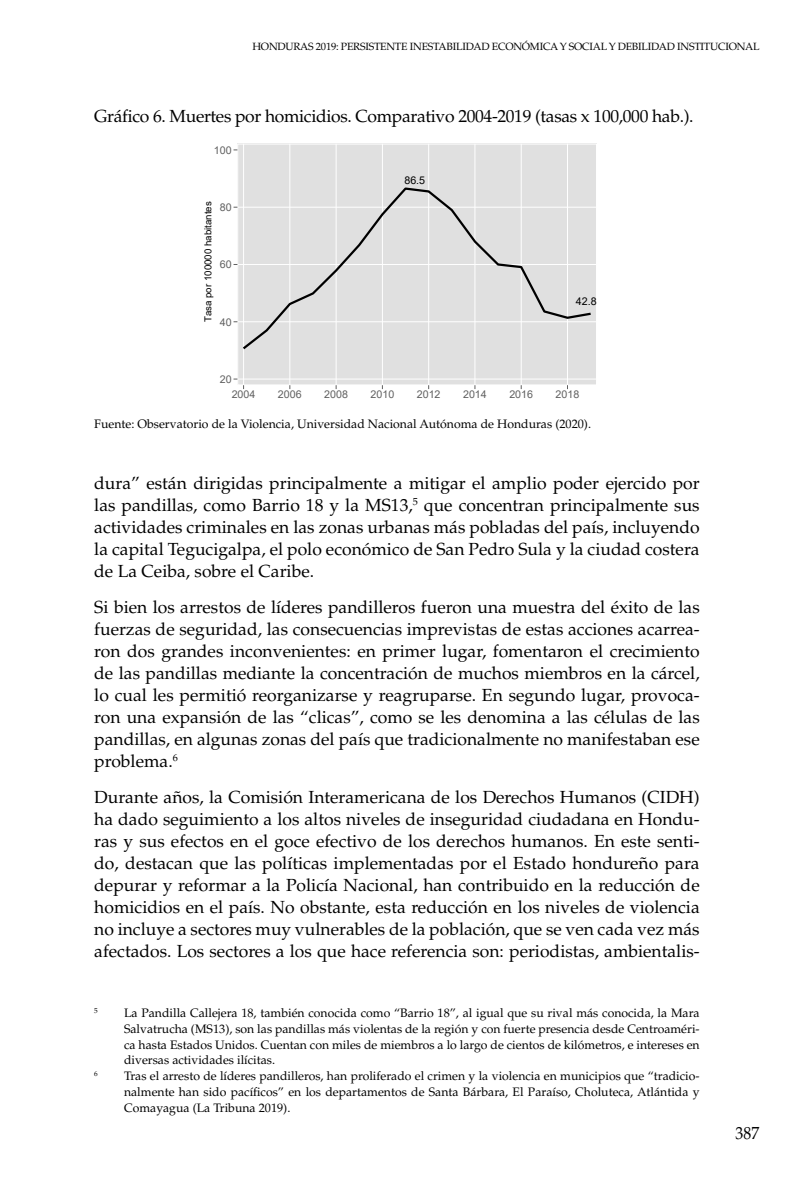
<style>
.page{position:relative;width:794px;height:1191px;background:#fff}
.page>*{position:absolute;margin:0;border:0;box-sizing:border-box;transform-origin:0 0}
.t1{font:17.5px/21.9px "Palatino LT Std";color:#000;text-align:justify}
.t2{font:17.5px "Palatino LT Std";letter-spacing:-.02em;color:#000}
.t3{font:17.5px "Palatino LT Std";color:#000;scale:.9 1}
.t4{font:12.25px/15.8px "Palatino LT Std";color:#000;text-align:justify}
.t5{font:10.67px "Arial";color:#606060}
.t6{font:10.67px "Arial";color:#000}
.t7{font:10.5px "Palatino LT Std";letter-spacing:-.02em;color:#000}
.t8{font:9.62px "Arial";color:#000}
.t9{font:7.17px "Palatino LT Std";color:#000}
</style>
<div class="page">
<div style="left:237px;top:144px;width:360px;height:241px;background:#e0e0e0"></div>
<div style="left:237px;top:144px;width:360px;height:241px;border:1px solid #fff"></div>
<hr style="left:237px;top:379px;width:360px;height:1px;background:#fff">
<hr style="left:237px;top:321px;width:360px;height:1px;background:#fff">
<hr style="left:237px;top:264px;width:360px;height:1px;background:#fff">
<hr style="left:237px;top:207px;width:360px;height:1px;background:#fff">
<hr style="left:243px;top:144px;width:1px;height:241px;background:#fff">
<hr style="left:289px;top:144px;width:1px;height:241px;background:#fff">
<hr style="left:336px;top:144px;width:1px;height:241px;background:#fff">
<hr style="left:382px;top:144px;width:1px;height:241px;background:#fff">
<hr style="left:428px;top:144px;width:1px;height:241px;background:#fff">
<hr style="left:474px;top:144px;width:1px;height:241px;background:#fff">
<hr style="left:521px;top:144px;width:1px;height:241px;background:#fff">
<hr style="left:567px;top:144px;width:1px;height:241px;background:#fff">
<svg style="left:243px;top:186px;width:348px;height:165px"></svg>
<p class="t7" style="left:252px;top:40px;width:509px">HONDURAS 2019: PERSISTENTE INESTABILIDAD ECONÓMICA Y SOCIAL Y DEBILIDAD INSTITUCIONAL</p>
<p class="t2" style="left:94px;top:106px;width:601px">Gráfico 6. Muertes por homicidios. Comparativo 2004-2019 (tasas x 100,000 hab.).</p>
<p class="t5" style="left:214px;top:142px;width:19px">100</p>
<p class="t8" style="left:201px;top:322px;width:122px;rotate:-90deg">Tasa por 100000 habitantes</p>
<p class="t5" style="left:220px;top:200px;width:13px">80</p>
<p class="t5" style="left:220px;top:257px;width:13px">60</p>
<p class="t5" style="left:220px;top:314px;width:13px">40</p>
<p class="t5" style="left:220px;top:372px;width:13px">20</p>
<p class="t6" style="left:404px;top:173px;width:22px">86.5</p>
<p class="t6" style="left:576px;top:294px;width:22px">42.8</p>
<p class="t5" style="left:232px;top:387px;width:25px">2004</p>
<p class="t5" style="left:278px;top:387px;width:25px">2006</p>
<p class="t5" style="left:324px;top:387px;width:25px">2008</p>
<p class="t5" style="left:370px;top:387px;width:25px">2010</p>
<p class="t5" style="left:417px;top:387px;width:25px">2012</p>
<p class="t5" style="left:463px;top:387px;width:25px">2014</p>
<p class="t5" style="left:509px;top:387px;width:25px">2016</p>
<p class="t5" style="left:555px;top:387px;width:25px">2018</p>
<p class="t4" style="left:94px;top:417px;width:498px">Fuente: Observatorio de la Violencia, Universidad Nacional Autónoma de Honduras (2020).</p>
<p class="t1" style="left:94px;top:472px;width:607px">dura” están dirigidas principalmente a mitigar el amplio poder ejercido por las pandillas, como Barrio 18 y la MS13,<sup>5</sup> que concentran principalmente sus actividades criminales en las zonas urbanas más pobladas del país, incluyendo la capital Tegucigalpa, el polo económico de San Pedro Sula y la ciudad costera de La Ceiba, sobre el Caribe.</p>
<p class="t1" style="left:94px;top:597px;width:607px">Si bien los arrestos de líderes pandilleros fueron una muestra del éxito de las fuerzas de seguridad, las consecuencias imprevistas de estas acciones acarrea&shy;ron dos grandes inconvenientes: en primer lugar, fomentaron el crecimiento de las pandillas mediante la concentración de muchos miembros en la cárcel, lo cual les permitió reorganizarse y reagruparse. En segundo lugar, provoca&shy;ron una expansión de las “clicas”, como se les denomina a las células de las pandillas, en algunas zonas del país que tradicionalmente no manifestaban ese problema.<sup>6</sup></p>
<p class="t1" style="left:94px;top:786px;width:607px">Durante años, la Comisión Interamericana de los Derechos Humanos (CIDH) ha dado seguimiento a los altos niveles de inseguridad ciudadana en Hondu&shy;ras y sus efectos en el goce efectivo de los derechos humanos. En este senti&shy;do, destacan que las políticas implementadas por el Estado hondureño para depurar y reformar a la Policía Nacional, han contribuido en la reducción de homicidios en el país. No obstante, esta reducción en los niveles de violencia no incluye a sectores muy vulnerables de la población, que se ven cada vez más afectados. Los sectores a los que hace referencia son: periodistas, ambientalis-</p>
<p class="t9" style="left:94px;top:1006px;width:5px">5</p>
<p class="t4" style="left:124px;top:1005px;width:577px">La Pandilla Callejera 18, también conocida como “Barrio 18”, al igual que su rival más conocida, la Mara Salvatrucha (MS13), son las pandillas más violentas de la región y con fuerte presencia desde Centroaméri&shy;ca hasta Estados Unidos. Cuentan con miles de miembros a lo largo de cientos de kilómetros, e intereses en diversas actividades ilícitas.</p>
<p class="t9" style="left:94px;top:1069px;width:5px">6</p>
<p class="t4" style="left:124px;top:1068px;width:577px">Tras el arresto de líderes pandilleros, han proliferado el crimen y la violencia en municipios que “tradicio&shy;nalmente han sido pacíficos” en los departamentos de Santa Bárbara, El Paraíso, Choluteca, Atlántida y Comayagua (La Tribuna 2019).</p>
<p class="t3" style="left:735px;top:1123px;width:28px">387</p>
</div>
